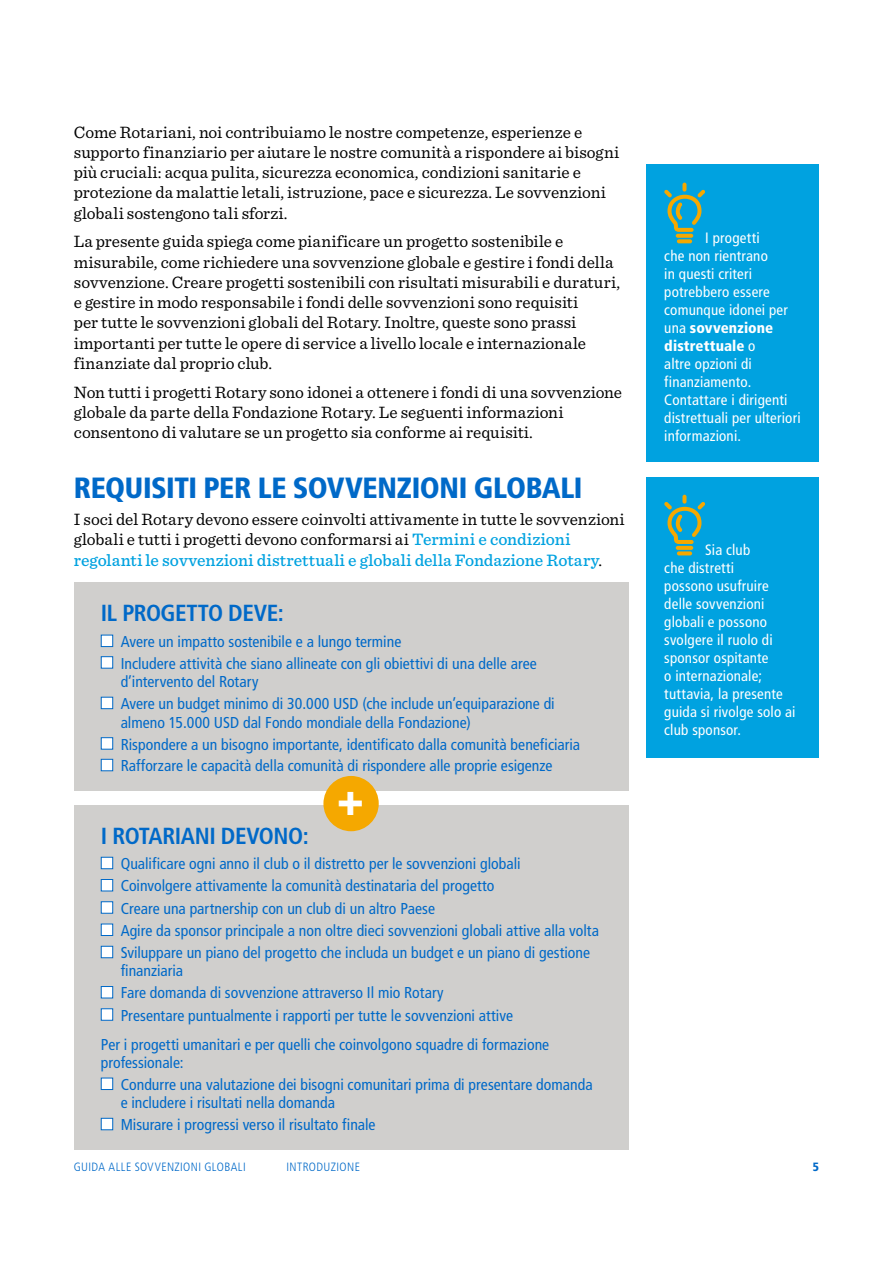
<style>
.page{position:relative;width:893px;height:1263px;background:#fff}
.page>*{position:absolute;margin:0;border:0;box-sizing:border-box;transform-origin:0 0}
.t1{font:900 45.6px "Frutiger LT Std";color:#fff}
.t2{font:900 condensed 29.25px "Frutiger LT Std";letter-spacing:-.015em;color:#0069c8}
.t3{font:700 condensed 23.25px "Frutiger LT Std";letter-spacing:-.02em;color:#0069c8}
.t4{font:17.25px/20.2px "Sentinel";color:#000}
.t5{font:condensed 15.75px/22.2px "Frutiger LT Std";color:#0069c8}
.t6{font:condensed 15px/18px "Frutiger LT Std";letter-spacing:.015em;color:#fff}
.t7{font:300 condensed 12px "Frutiger LT Std";letter-spacing:.035em;color:#0069c8}
.t8{font:900 condensed 12px "Frutiger LT Std";color:#0069c8}
.s1{font-weight:500;color:#00a2e0}
.s2{font-weight:900}
</style>
<div class="page">
<div style="left:646px;top:477px;width:173px;height:280px;background:#00a2e0"></div>
<svg style="left:664px;top:495px;width:41px;height:60px"></svg>
<div style="left:74px;top:583px;width:554px;height:208px;background:#d0cfcd"></div>
<div style="left:101px;top:635px;width:12px;height:12px;background:#fff;border:1px solid #0069c8"></div>
<div style="left:101px;top:656px;width:12px;height:12px;background:#fff;border:1px solid #0069c8"></div>
<div style="left:101px;top:697px;width:12px;height:12px;background:#fff;border:1px solid #0069c8"></div>
<div style="left:101px;top:737px;width:12px;height:12px;background:#fff;border:1px solid #0069c8"></div>
<div style="left:101px;top:759px;width:12px;height:12px;background:#fff;border:1px solid #0069c8"></div>
<div style="left:74px;top:806px;width:554px;height:344px;background:#d0cfcd"></div>
<div style="left:101px;top:857px;width:12px;height:12px;background:#fff;border:1px solid #0069c8"></div>
<div style="left:101px;top:879px;width:12px;height:12px;background:#fff;border:1px solid #0069c8"></div>
<div style="left:101px;top:901px;width:12px;height:13px;background:#fff;border:1px solid #0069c8"></div>
<div style="left:101px;top:924px;width:12px;height:12px;background:#fff;border:1px solid #0069c8"></div>
<div style="left:101px;top:946px;width:12px;height:12px;background:#fff;border:1px solid #0069c8"></div>
<div style="left:101px;top:986px;width:12px;height:12px;background:#fff;border:1px solid #0069c8"></div>
<div style="left:101px;top:1008px;width:12px;height:13px;background:#fff;border:1px solid #0069c8"></div>
<div style="left:101px;top:1078px;width:12px;height:12px;background:#fff;border:1px solid #0069c8"></div>
<div style="left:101px;top:1118px;width:12px;height:12px;background:#fff;border:1px solid #0069c8"></div>
<div style="left:323px;top:776px;width:56px;height:55px;background:#f5a800;border-radius:50%"></div>
<div style="left:646px;top:165px;width:173px;height:297px;background:#00a2e0"></div>
<svg style="left:664px;top:183px;width:41px;height:60px"></svg>
<p class="t4" style="left:74px;top:121px;width:547px">Come Rotariani, noi contribuiamo le nostre competenze, esperienze e supporto finanziario per aiutare le nostre comunità a rispondere ai bisogni più cruciali: acqua pulita, sicurezza economica, condizioni sanitarie e protezione da malattie letali, istruzione, pace e sicurezza. Le sovvenzioni globali sostengono tali sforzi.</p>
<p class="t4" style="left:74px;top:230px;width:548px">La presente guida spiega come pianificare un progetto sostenibile e misurabile, come richiedere una sovvenzione globale e gestire i fondi della sovvenzione. Creare progetti sostenibili con risultati misurabili e duraturi, e gestire in modo responsabile i fondi delle sovvenzioni sono requisiti<br>per tutte le sovvenzioni globali del Rotary. Inoltre, queste sono prassi importanti per tutte le opere di service a livello locale e internazionale finanziate dal proprio club.</p>
<p class="t4" style="left:74px;top:381px;width:550px">Non tutti i progetti Rotary sono idonei a ottenere i fondi di una sovvenzione globale da parte della Fondazione Rotary. Le seguenti informazioni consentono di valutare se un progetto sia conforme ai requisiti.</p>
<h2 class="t2" style="left:74px;top:470px;width:510px">REQUISITI PER LE SOVVENZIONI GLOBALI</h2>
<p class="t4" style="left:74px;top:508px;width:552px">I soci del Rotary devono essere coinvolti attivamente in tutte le sovvenzioni globali e tutti i progetti devono conformarsi ai <span class="s1">Termini e condizioni regolanti le sovvenzioni distrettuali e globali della Fondazione Rotary</span>.</p>
<h3 class="t3" style="left:101px;top:599px;width:184px">IL PROGETTO DEVE:</h3>
<p class="t5" style="left:121px;top:631px;width:418px;line-height:21.6px">Avere un impatto sostenibile e a lungo termine<br>Includere attività che siano allineate con gli obiettivi di una delle aree</p>
<p class="t5" style="left:121px;top:671px;width:436px;line-height:21.6px">d’intervento del Rotary<br>Avere un budget minimo di 30.000 USD (che include un’equiparazione di</p>
<p class="t5" style="left:121px;top:712px;width:461px;line-height:21.6px">almeno 15.000 USD dal Fondo mondiale della Fondazione)<br>Rispondere a un bisogno importante, identificato dalla comunità beneficiaria<br>Rafforzare le capacità della comunità di rispondere alle proprie esigenze</p>
<h1 class="t1" style="left:337px;top:772px;width:29px">+</h1>
<h3 class="t3" style="left:101px;top:822px;width:209px">I ROTARIANI DEVONO:</h3>
<p class="t5" style="left:121px;top:853px;width:480px">Qualificare ogni anno il club o il distretto per le sovvenzioni globali<br>Coinvolgere attivamente la comunità destinataria del progetto<br>Creare una partnership con un club di un altro Paese<br>Agire da sponsor principale a non oltre dieci sovvenzioni globali attive alla volta Sviluppare un piano del progetto che includa un budget e un piano di gestione</p>
<p class="t5" style="left:121px;top:960px;width:394px">finanziaria<br>Fare domanda di sovvenzione attraverso Il mio Rotary<br>Presentare puntualmente i rapporti per tutte le sovvenzioni attive</p>
<p class="t5" style="left:101px;top:1035px;width:450px;line-height:18px">Per i progetti umanitari e per quelli che coinvolgono squadre di formazione professionale:</p>
<p class="t5" style="left:121px;top:1075px;width:473px;line-height:18px">Condurre una valutazione dei bisogni comunitari prima di presentare domanda e includere i risultati nella domanda</p>
<p class="t5" style="left:121px;top:1114px;width:256px">Misurare i progressi verso il risultato finale</p>
<p class="t6" style="left:664px;top:229px;width:138px;text-indent:41px">I progetti<br>che non rientrano<br>in questi criteri potrebbero essere comunque idonei per una <span class="s2">sovvenzione distrettuale</span> o<br>altre opzioni di finanziamento.<br>Contattare i dirigenti distrettuali per ulteriori informazioni.</p>
<p class="t6" style="left:664px;top:541px;width:133px;text-indent:41px">Sia club<br>che distretti<br>possono usufruire delle sovvenzioni globali e possono svolgere il ruolo di sponsor ospitante<br>o internazionale; tuttavia, la presente guida si rivolge solo ai club sponsor.</p>
<p class="t7" style="left:74px;top:1160px;width:173px">GUIDA ALLE SOVVENZIONI GLOBALI</p>
<p class="t7" style="left:286px;top:1160px;width:75px">INTRODUZIONE</p>
<p class="t8" style="left:813px;top:1159px;width:8px">5</p>
</div>
